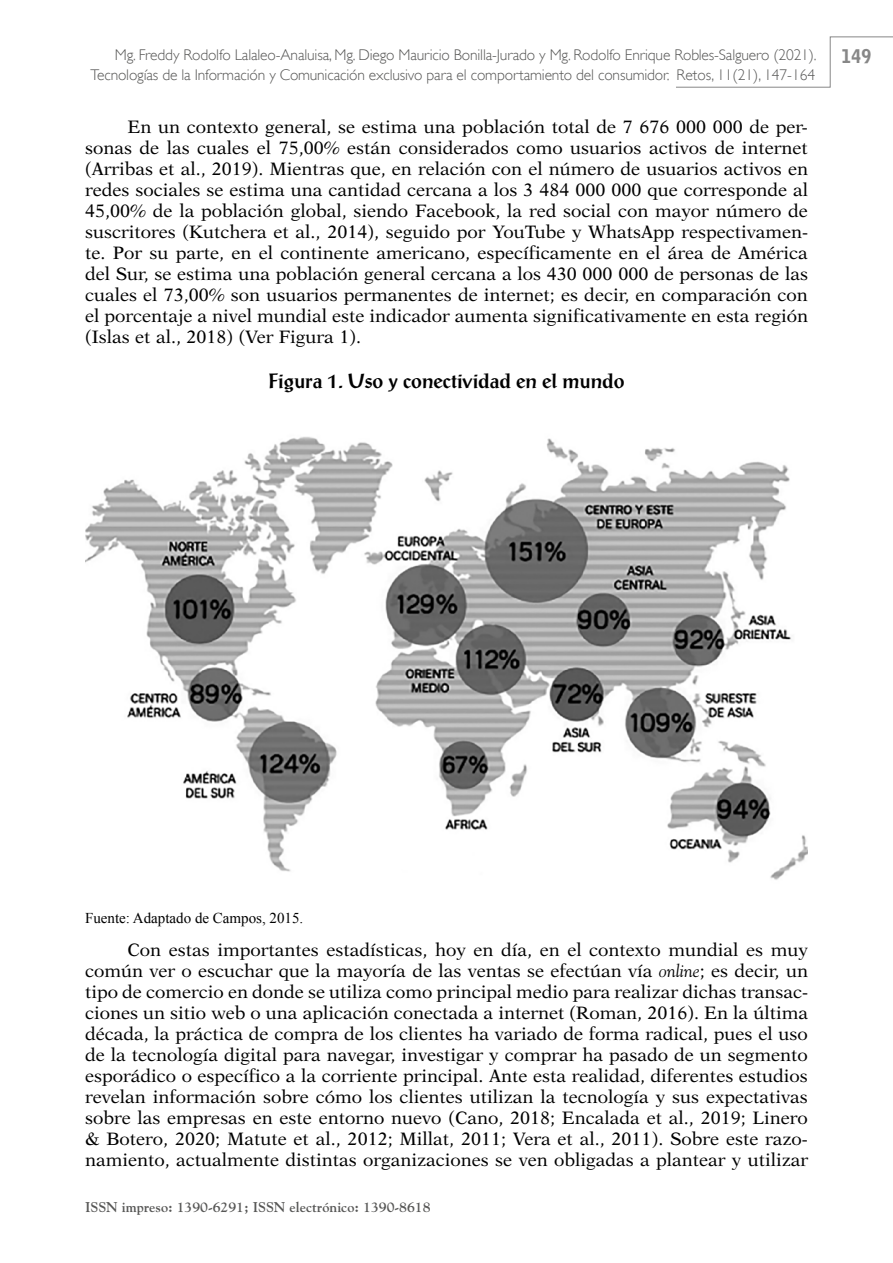
<style>
.page{position:relative;width:893px;height:1263px;background:#fff}
.page>*{position:absolute;margin:0;border:0;box-sizing:border-box;transform-origin:0 0}
.t1{font:700 20.1px "Post Antiqua";color:#000}
.t2{font:900 18.75px "Bell Gothic Std";color:#878787;scale:.95 1}
.t3{font:18px/21px "New Aster LT Std";color:#000;text-align:justify}
.t4{font:300 15.45px/20.1px "Gill Sans";letter-spacing:-.01em;color:#575756;text-align:right}
.t5{font:15px "Times New Roman";color:#000}
.t6{font:700 14.1px "Goudy";color:#575756}
.s1{font-family:"Goudy";font-style:italic}
</style>
<div class="page">
<svg style="left:676px;top:36px;width:217px;height:52px"></svg>
<img style="left:85px;top:437px;width:723px;height:443px">
<p class="t4" style="left:90px;top:45px;width:728px">Mg. Freddy Rodolfo Lalaleo-Analuisa, Mg. Diego Mauricio Bonilla-Jurado y Mg. Rodolfo Enrique Robles-Salguero (2021).<br>Tecnologías de la Información y Comunicación exclusivo para el comportamiento del consumidor. Retos, 11(21), 147-164</p>
<p class="t2" style="left:842px;top:45px;width:33px">149</p>
<p class="t3" style="left:85px;top:116px;width:724px;text-indent:43px">En un contexto general, se estima una población total de 7 676 000 000 de per&shy;sonas de las cuales el 75,00% están considerados como usuarios activos de internet (Arribas et al., 2019). Mientras que, en relación con el número de usuarios activos en redes sociales se estima una cantidad cercana a los 3 484 000 000 que corresponde al 45,00% de la población global, siendo Facebook, la red social con mayor número de suscritores (Kutchera et al., 2014), seguido por YouTube y WhatsApp respectivamen&shy;te. Por su parte, en el continente americano, específicamente en el área de América del Sur, se estima una población general cercana a los 430 000 000 de personas de las cuales el 73,00% son usuarios permanentes de internet; es decir, en comparación con el porcentaje a nivel mundial este indicador aumenta significativamente en esta región (Islas et al., 2018) (Ver Figura 1).</p>
<p class="t1" style="left:268px;top:369px;width:358px">Figura 1. Uso y conectividad en el mundo</p>
<p class="t5" style="left:85px;top:908px;width:220px">Fuente: Adaptado de Campos, 2015.</p>
<p class="t3" style="left:85px;top:939px;width:724px;text-indent:43px">Con estas importantes estadísticas, hoy en día, en el contexto mundial es muy común ver o escuchar que la mayoría de las ventas se efectúan vía <span class="s1">online</span>; es decir, un tipo de comercio en donde se utiliza como principal medio para realizar dichas transac&shy;ciones un sitio web o una aplicación conectada a internet (Roman, 2016). En la última década, la práctica de compra de los clientes ha variado de forma radical, pues el uso de la tecnología digital para navegar, investigar y comprar ha pasado de un segmento esporádico o específico a la corriente principal. Ante esta realidad, diferentes estudios revelan información sobre cómo los clientes utilizan la tecnología y sus expectativas sobre las empresas en este entorno nuevo (Cano, 2018; Encalada et al., 2019; Linero &amp; Botero, 2020; Matute et al., 2012; Millat, 2011; Vera et al., 2011). Sobre este razo&shy;namiento, actualmente distintas organizaciones se ven obligadas a plantear y utilizar</p>
<p class="t6" style="left:85px;top:1198px;width:347px">ISSN impreso: 1390-6291; ISSN electrónico: 1390-8618</p>
</div>
